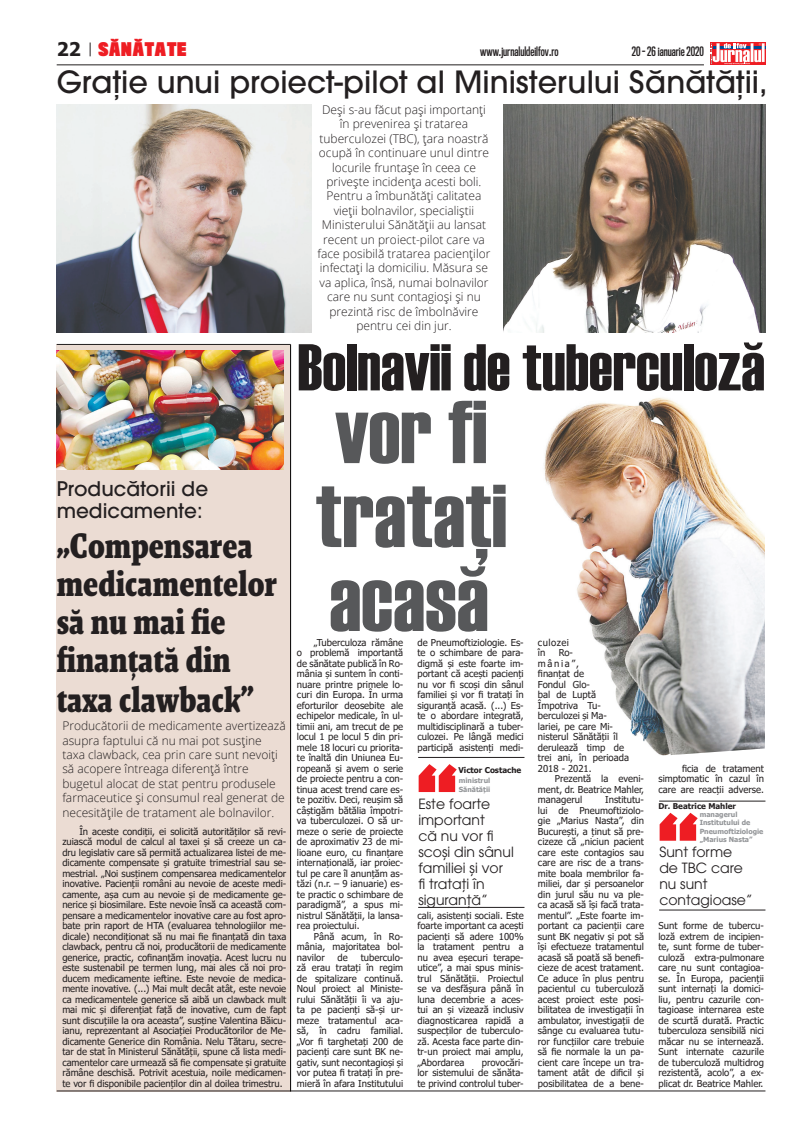
<style>
.page{position:relative;width:808px;height:1134px;background:#fff}
.page>*{position:absolute;margin:0;border:0;box-sizing:border-box;transform-origin:0 0}
.t1{font:89px/83.9px "Haettenschweiler";color:#57585a}
.t2{font:66px "Haettenschweiler";color:#231f20}
.t3{font:700 36px/38.5px "Malaga Narrow OT";color:#231f20}
.t4{font:500 30.4px "ITC Avant Garde Pro";color:#231f20}
.t5{font:500 20px/22px "ITC Avant Garde Pro";color:#231f20}
.t6{font:900 17.3px "Titling Gothic FB Comp";letter-spacing:.05em;color:#ee1d23}
.t7{font:14px/16px "ITC Avant Garde Pro";color:#231f20}
.t8{font:300 12px/14.4px "Open Sans";color:#231f20}
.t9{font:600 12px "Titling Gothic FB Comp";color:#231f20}
.t10{font:9.5px/10.5px "Tahoma";color:#231f20;text-align:justify}
.t11{font:9.5px/10.5px "Tahoma";letter-spacing:.045em;color:#231f20}
.t12{font:700 8px "Tahoma";color:#231f20}
.t13{font:700 7px/8.4px "Tahoma";color:#939598}
.s1{font-family:"Tahoma";font-weight:700;font-size:18.8px;color:#231f20}
</style>
<div class="page">
<div style="left:710px;top:43px;width:55px;height:22px;background:#ee1d23"></div>
<svg style="left:710px;top:43px;width:55px;height:21px"></svg>
<hr style="left:57px;top:64px;width:647px;height:1px;background:#231f20">
<svg style="left:90px;top:43px;width:1px;height:13px"></svg>
<div style="left:57px;top:345px;width:234px;height:747px;background:#ebdcd3"></div>
<hr style="left:57px;top:1090px;width:708px;height:1px;background:#231f20">
<hr style="left:290px;top:344px;width:1px;height:747px;background:#000">
<img style="left:57px;top:351px;width:226px;height:119px">
<img style="left:544px;top:397px;width:221px;height:359px">
<img style="left:57px;top:105px;width:254px;height:228px">
<img style="left:503px;top:105px;width:262px;height:228px">
<hr style="left:57px;top:344px;width:234px;height:1px;background:#231f20">
<hr style="left:418px;top:757px;width:106px;height:1px;background:#231f20">
<hr style="left:418px;top:907px;width:106px;height:1px;background:#231f20">
<svg style="left:419px;top:764px;width:38px;height:28px"></svg>
<hr style="left:659px;top:801px;width:106px;height:1px;background:#231f20">
<hr style="left:659px;top:909px;width:106px;height:1px;background:#231f20">
<svg style="left:660px;top:813px;width:38px;height:28px"></svg>
<h3 class="t6" style="left:57px;top:39px;width:131px"><span class="s1">22</span> SĂNĂTATE</h3>
<p class="t9" style="left:480px;top:45px;width:80px">www.jurnaluldeilfov.ro</p>
<p class="t9" style="left:632px;top:45px;width:74px">20 - 26 ianuarie 2020</p>
<h3 class="t4" style="left:57px;top:63px;width:712px">Grație unui proiect-pilot al Ministerului Sănătății,</h3>
<p class="t8" style="left:318px;top:102px;width:174px;text-align:center">Deși s-au făcut pași importanți în prevenirea și tratarea tuberculozei (TBC), țara noastră ocupă în continuare unul dintre locurile fruntașe în ceea ce privește incidența acesti boli.<br>Pentru a îmbunătăți calitatea vieții bolnavilor, specialiștii<br>Ministerului Sănătății au lansat recent un proiect-pilot care va face posibilă tratarea pacienților infectați la domiciliu. Măsura se va aplica, însă, numai bolnavilor care nu sunt contagioși și nu prezintă risc de îmbolnăvire pentru cei din jur.</p>
<h3 class="t5" style="left:57px;top:478px;width:153px">Producătorii de medicamente:</h3>
<h3 class="t3" style="left:57px;top:527px;width:222px">„Compensarea medicamentelor să nu mai fie finanțată din taxa clawback”</h3>
<p class="t8" style="left:62px;top:718px;width:225px">Producătorii de medicamente avertizează asupra faptului că nu mai pot susține taxa clawback, cea prin care sunt nevoiți să acopere întreaga diferență între bugetul alocat de stat pentru produsele farmaceutice și consumul real generat de necesitățile de tratament ale bolnavilor.</p>
<p class="t10" style="left:62px;top:827px;width:225px;text-indent:17px">În aceste condiții, ei solicită autorităților să revi&shy;zuiască modul de calcul al taxei și să creeze un ca&shy;dru legislativ care să permită actualizarea listei de me&shy;dicamente compensate și gratuite trimestrial sau se&shy;mestrial. „Noi susținem compensarea medicamentelor inovative. Pacienții români au nevoie de aceste medi&shy;camente, așa cum au nevoie și de medicamente ge&shy;nerice și biosimilare. Este nevoie însă ca această com&shy;pensare a medicamentelor inovative care au fost apro&shy;bate prin raport de HTA (evaluarea tehnologiilor me&shy;dicale) necondiționat să nu mai fie finanțată din taxa clawback, pentru că noi, producătorii de medicamente generice, practic, cofinanțăm inovația. Acest lucru nu este sustenabil pe termen lung, mai ales că noi pro&shy;ducem medicamente ieftine. Este nevoie de medica&shy;mente inovative. (...) Mai mult decât atât, este nevoie ca medicamentele generice să aibă un clawback mult mai mic și diferențiat față de inovative, cum de fapt sunt discuțiile la ora aceasta”, susține Valentina Băicu&shy;ianu, reprezentant al Asociației Producătorilor de Me&shy;dicamente Generice din România. Nelu Tătaru, secre&shy;tar de stat în Ministerul Sănătății, spune că lista medi&shy;camentelor care urmează să fie compensate și gratuite rămâne deschisă. Potrivit acestuia, noile medicamen&shy;te vor fi disponibile pacienților din al doilea trimestru.</p>
<h2 class="t2" style="left:298px;top:323px;width:469px">Bolnavii de tuberculoză</h2>
<h1 class="t1" style="left:315px;top:390px;width:193px">vor f¡ trataţi acasă</h1>
<p class="t10" style="left:297px;top:638px;width:108px;text-indent:17px">„Tuberculoza rămâne o problemă importantă de sănătate publică în Ro&shy;mânia şi suntem în conti&shy;nuare printre primele lo&shy;curi din Europa. În urma eforturilor deosebite ale echipelor medicale, în ul&shy;timii ani, am trecut de pe locul 1 pe locul 5 din pri&shy;mele 18 locuri cu priorita&shy;te înaltă din Uniunea Eu&shy;ropeană și avem o serie de proiecte pentru a con&shy;tinua acest trend care es&shy;te pozitiv. Deci, reușim să câștigăm bătălia împotri&shy;va tuberculozei. O să ur&shy;meze o serie de proiecte de aproximativ 23 de mi&shy;lioane euro, cu finanțare internațională, iar proiec&shy;tul pe care îl anunțăm as&shy;tăzi (n.r. – 9 ianuarie) es&shy;te practic o schimbare de paradigmă”, a spus mi&shy;nistrul Sănătății, la lansa&shy;rea proiectului.</p>
<p class="t10" style="left:297px;top:932px;width:108px;text-indent:17px">Până acum, în Ro&shy;mânia, majoritatea bol&shy;navilor</p>
<p class="t10" style="left:297px;top:953px;width:108px;text-indent:64px">tuberculo&shy;ză erau tratați în regim de spitalizare continuă.<br>Noul proiect al Ministe&shy;rului Sănătății îi va aju&shy;ta pe pacienți să-și ur&shy;meze tratamentul aca&shy;să, în cadru familial. „Vor fi targhetați 200 de pacienți care sunt BK ne&shy;gativ, sunt necontagioși și vor putea fi tratați în pre&shy;mieră în afara Institutului</p>
<p class="t10" style="left:338px;top:953px;width:12px">de</p>
<p class="t10" style="left:417px;top:638px;width:108px">de Pneumoftiziologie. Es&shy;te o schimbare de para&shy;digmă și este foarte im&shy;portant că acești pacienți nu vor fi scoși din sânul familiei și vor fi tratați în siguranță acasă. (...) Es&shy;te o abordare integrată, multidisciplinară a tuber&shy;culozei. Pe lângă medici participă asistenți medi-</p>
<p class="t12" style="left:459px;top:765px;width:64px">Victor Costache</p>
<p class="t13" style="left:459px;top:777px;width:33px">ministrul<br>Sănătății</p>
<h3 class="t7" style="left:418px;top:795px;width:97px">Este foarte important<br>că nu vor fi scoși din sânul familiei și vor<br>fi tratați în siguranță”</h3>
<p class="t10" style="left:417px;top:911px;width:108px">cali, asistenți sociali. Este foarte important ca acești pacienți să adere 100% la tratament pentru a nu avea eșecuri terape&shy;utice”, a mai spus minis&shy;trul Sănătății. Proiectul se va desfășura până în luna decembrie a aces&shy;tui an și vizează inclusiv diagnosticarea rapidă a suspecților de tuberculo&shy;ză. Acesta face parte din&shy;tr-un proiect mai amplu, „Abordarea</p>
<p class="t10" style="left:417px;top:1058px;width:108px;text-indent:64px">provocări&shy;lor sistemului de sănăta&shy;te privind controlul tuber-</p>
<p class="t11" style="left:538px;top:638px;width:33px">culozei în</p>
<p class="t10" style="left:538px;top:648px;width:93px;text-align:left;text-indent:21px">Ro-<br>mânia”,<br>finanțat de<br>Fondul Glo-<br>bal de Luptă<br>Împotriva Tu&shy;berculozei și Ma&shy;lariei, pe care Mi&shy;nisterul Sănătății îl derulează timp de trei ani, în perioada<br>2018 - 2021.</p>
<p class="t10" style="left:538px;top:774px;width:108px;text-indent:17px">Prezentă la eveni&shy;ment, dr. Beatrice Mahler, managerul</p>
<p class="t10" style="left:538px;top:795px;width:108px;text-indent:67px">Institutu&shy;lui de Pneumoftiziolo&shy;gie „Marius Nasta”, din București, a ținut să pre&shy;cizeze că „niciun pacient care este contagios sau care are risc de a trans&shy;mite boala membrilor fa&shy;miliei, dar și persoanelor din jurul său nu va ple&shy;ca acasă să își facă trata&shy;mentul”. „Este foarte im&shy;portant ca pacienții care sunt BK negativ și pot să își efectueze tratamentul acasă să poată să benefi&shy;cieze de acest tratament.<br>Ce aduce în plus pentru pacientul cu tuberculoză acest proiect este posi&shy;bilitatea de investigații în ambulator, investigații de sânge cu evaluarea tutu&shy;ror funcțiilor care trebuie să fie normale la un pa&shy;cient care începe un tra&shy;tament atât de dificil și posibilitatea de a bene-</p>
<p class="t10" style="left:658px;top:763px;width:107px;text-indent:24px">ficia de tratament simptomatic în cazul în care are reacții adverse.</p>
<p class="t12" style="left:658px;top:801px;width:79px">Dr. Beatrice Mahler</p>
<p class="t13" style="left:700px;top:810px;width:65px">managerul<br>Institutului de<br>Pneumoftiziologie „Marius Nasta”</p>
<h3 class="t7" style="left:659px;top:843px;width:95px">Sunt forme de TBC care nu sunt contagioase”</h3>
<p class="t10" style="left:658px;top:921px;width:107px">Sunt forme de tubercu&shy;loză extrem de incipien&shy;te, sunt forme de tuber&shy;culoză extra-pulmonare care nu sunt contagioa&shy;se. În Europa, pacienții sunt internați la domici&shy;liu, pentru cazurile con&shy;tagioase internarea este de scurtă durată. Practic tuberculoza sensibilă nici măcar nu se internează.<br>Sunt internate cazurile de tuberculoză multidrog rezistentă, acolo”, a ex&shy;plicat dr. Beatrice Mahler.</p>
</div>
